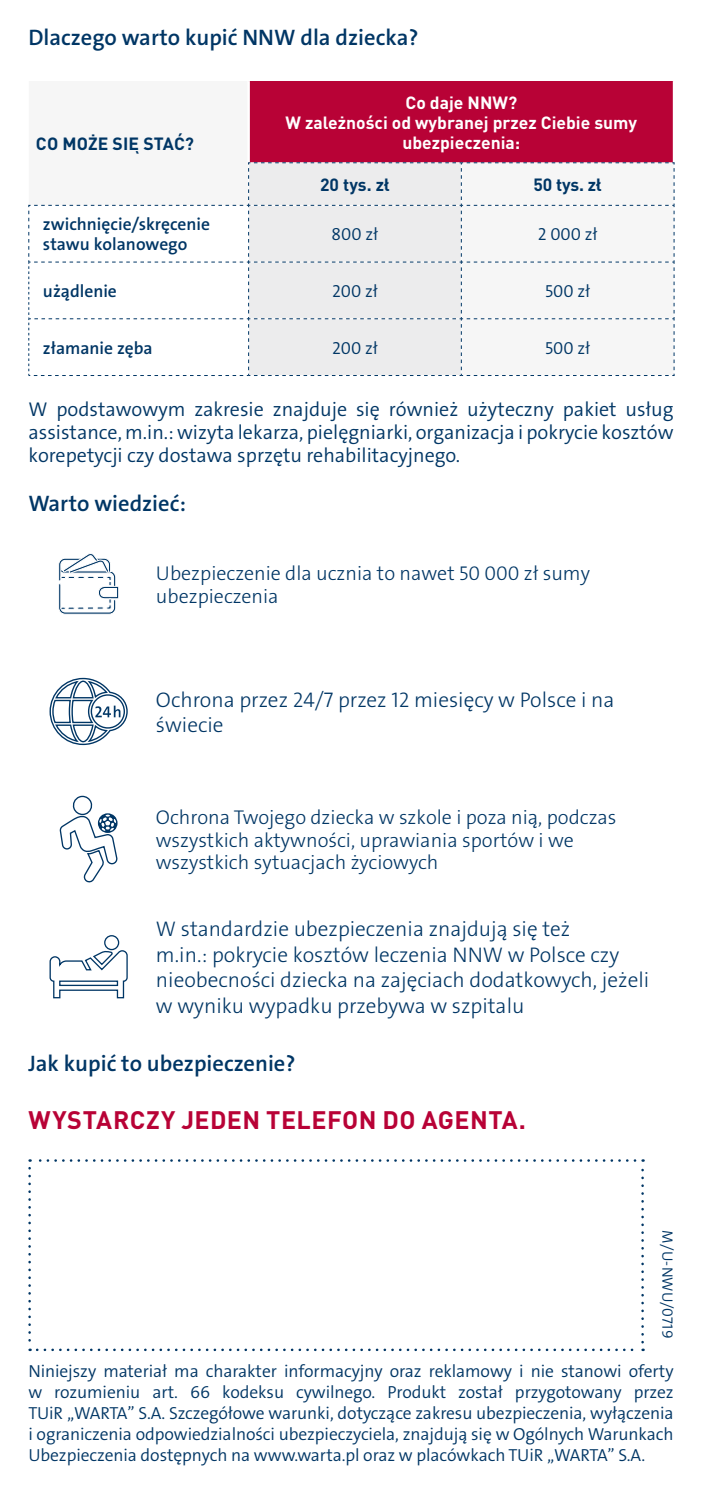
<style>
.page{position:relative;width:702px;height:1489px;background:#fff}
.page>*{position:absolute;margin:0;border:0;box-sizing:border-box;transform-origin:0 0}
.t1{font:700 25px "DIN Pro CE";letter-spacing:.015em;color:#b80236}
.t2{font:600 22.5px "The Sans Old";color:#003665}
.t3{font:300 21.25px/25.5px "The Sans Old";color:#003665}
.t4{font:300 20px/22.5px "The Sans Old";color:#003665;text-align:justify}
.t5{font:300 20px/22.5px "The Sans Old";color:#003665}
.t6{font:300 17.5px/21px "The Sans Old";letter-spacing:-.005em;color:#003665;text-align:justify}
.t7{font:700 17.5px/20px "DIN Pro CE";color:#fff;text-align:center}
.t8{font:600 17.5px/20px "The Sans Old";color:#003665}
.t9{font:700 17.5px "DIN Pro CE";color:#003665}
.t10{font:300 15px "The Sans Old";letter-spacing:.01em;color:#003665}
</style>
<div class="page">
<div style="left:248px;top:81px;width:426px;height:82px;background:#b80236"></div>
<hr style="left:247px;top:81px;width:3px;height:81px;background:#fff">
<hr style="left:672px;top:81px;width:3px;height:81px;background:#fff">
<svg style="left:28px;top:162px;width:647px;height:214px"></svg>
<svg style="left:58px;top:553px;width:61px;height:61px"></svg>
<svg style="left:49px;top:677px;width:79px;height:68px"></svg>
<svg style="left:59px;top:795px;width:59px;height:88px"></svg>
<svg style="left:49px;top:935px;width:79px;height:63px"></svg>
<svg style="left:28px;top:1167px;width:3px;height:183px"></svg>
<svg style="left:37px;top:1348px;width:606px;height:2px"></svg>
<svg style="left:641px;top:1159px;width:2px;height:183px"></svg>
<svg style="left:30px;top:1159px;width:605px;height:2px"></svg>
<p class="t2" style="left:28px;top:23px;width:392px">Dlaczego warto kupić NNW dla dziecka?</p>
<p class="t9" style="left:36px;top:130px;width:160px">CO MOŻE SIĘ STAĆ?</p>
<p class="t7" style="left:285px;top:91px;width:353px">Co daje NNW?<br>W zależności od wybranej przez Ciebie sumy ubezpieczenia:</p>
<p class="t9" style="left:320px;top:171px;width:71px">20 tys. zł</p>
<p class="t9" style="left:533px;top:171px;width:70px">50 tys. zł</p>
<p class="t8" style="left:43px;top:214px;width:168px">zwichnięcie/skręcenie stawu kolanowego</p>
<p class="t6" style="left:331px;top:224px;width:48px">800 zł</p>
<p class="t6" style="left:537px;top:224px;width:61px">2 000 zł</p>
<p class="t8" style="left:43px;top:281px;width:75px">użądlenie</p>
<p class="t6" style="left:332px;top:280px;width:47px">200 zł</p>
<p class="t6" style="left:545px;top:280px;width:47px">500 zł</p>
<p class="t8" style="left:43px;top:338px;width:111px">złamanie zęba</p>
<p class="t6" style="left:332px;top:337px;width:47px">200 zł</p>
<p class="t6" style="left:545px;top:337px;width:47px">500 zł</p>
<p class="t4" style="left:28px;top:398px;width:646px">W podstawowym zakresie znajduje się również użyteczny pakiet usług assistance, m.in.: wizyta lekarza, pielęgniarki, organizacja i pokrycie kosztów korepetycji czy dostawa sprzętu rehabilitacyjnego.</p>
<p class="t2" style="left:28px;top:489px;width:159px">Warto wiedzieć:</p>
<p class="t5" style="left:156px;top:562px;width:435px">Ubezpieczenie dla ucznia to nawet 50 000 zł sumy ubezpieczenia</p>
<p class="t3" style="left:156px;top:686px;width:460px">Ochrona przez 24/7 przez 12 miesięcy w Polsce i na świecie</p>
<p class="t5" style="left:156px;top:806px;width:462px">Ochrona Twojego dziecka w szkole i poza nią, podczas wszystkich aktywności, uprawiania sportów i we wszystkich sytuacjach życiowych</p>
<p class="t3" style="left:156px;top:916px;width:494px">W standardzie ubezpieczenia znajdują się też<br>m.in.: pokrycie kosztów leczenia NNW w Polsce czy nieobecności dziecka na zajęciach dodatkowych, jeżeli w wyniku wypadku przebywa w szpitalu</p>
<p class="t2" style="left:28px;top:1048px;width:269px">Jak kupić to ubezpieczenie?</p>
<h1 class="t1" style="left:28px;top:1099px;width:499px">WYSTARCZY JEDEN TELEFON DO AGENTA.</h1>
<p class="t10" style="left:677px;top:1230px;width:109px;rotate:90deg">M/U-NWU/0719</p>
<p class="t6" style="left:28px;top:1360px;width:646px">Niniejszy materiał ma charakter informacyjny oraz reklamowy i nie stanowi oferty w rozumieniu art. 66 kodeksu cywilnego. Produkt został przygotowany przez TUiR „WARTA” S.A. Szczegółowe warunki, dotyczące zakresu ubezpieczenia, wyłączenia i ograniczenia odpowiedzialności ubezpieczyciela, znajdują się w Ogólnych Warunkach Ubezpieczenia dostępnych na www.warta.pl oraz w placówkach TUiR „WARTA” S.A.</p>
</div>
